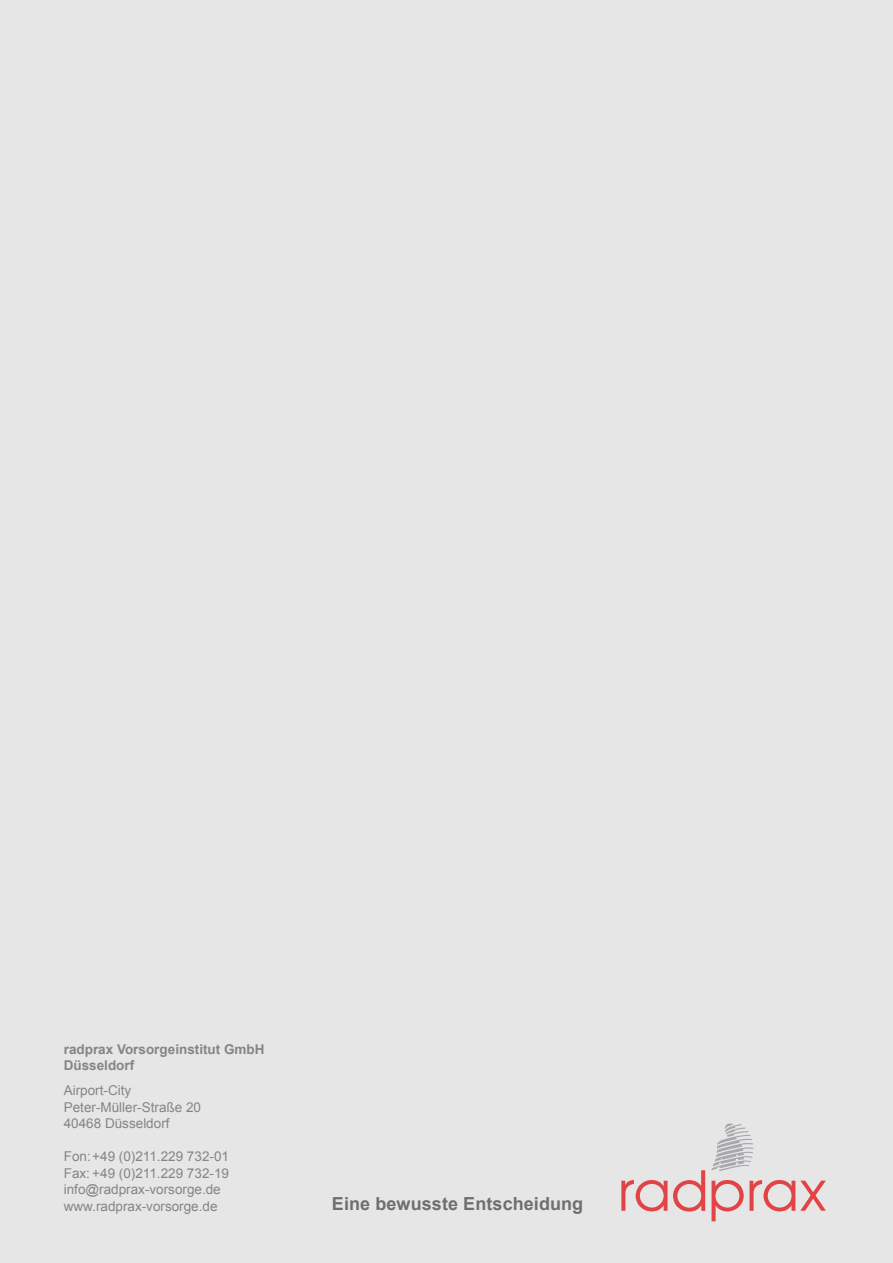
<style>
.page{position:relative;width:893px;height:1263px;background:#e6e6e6}
.page>*{position:absolute;margin:0;border:0;box-sizing:border-box;transform-origin:0 0}
.t1{font:700 18px "Arial";letter-spacing:.005em;color:#706f6f}
.t2{font:13.5px/16.5px "Arial";color:#858584}
.t3{font:700 13.5px/16.5px "Arial";color:#858584}
</style>
<div class="page">
<svg style="left:621px;top:1170px;width:84px;height:41px"></svg>
<svg style="left:712px;top:1180px;width:114px;height:41px"></svg>
<svg style="left:711px;top:1123px;width:42px;height:48px"></svg>
<p class="t3" style="left:64px;top:1041px;width:202px">radprax Vorsorgeinstitut GmbH<br>Düsseldorf</p>
<p class="t2" style="left:64px;top:1082px;width:139px">Airport-City<br>Peter-Müller-Straße 20<br>40468 Düsseldorf</p>
<p class="t2" style="left:64px;top:1148px;width:167px">Fon:+49 (0)211.229 732-01<br>Fax: +49 (0)211.229 732-19 info@radprax-vorsorge.de www.radprax-vorsorge.de</p>
<h1 class="t1" style="left:332px;top:1191px;width:253px">Eine bewusste Entscheidung</h1>
</div>
